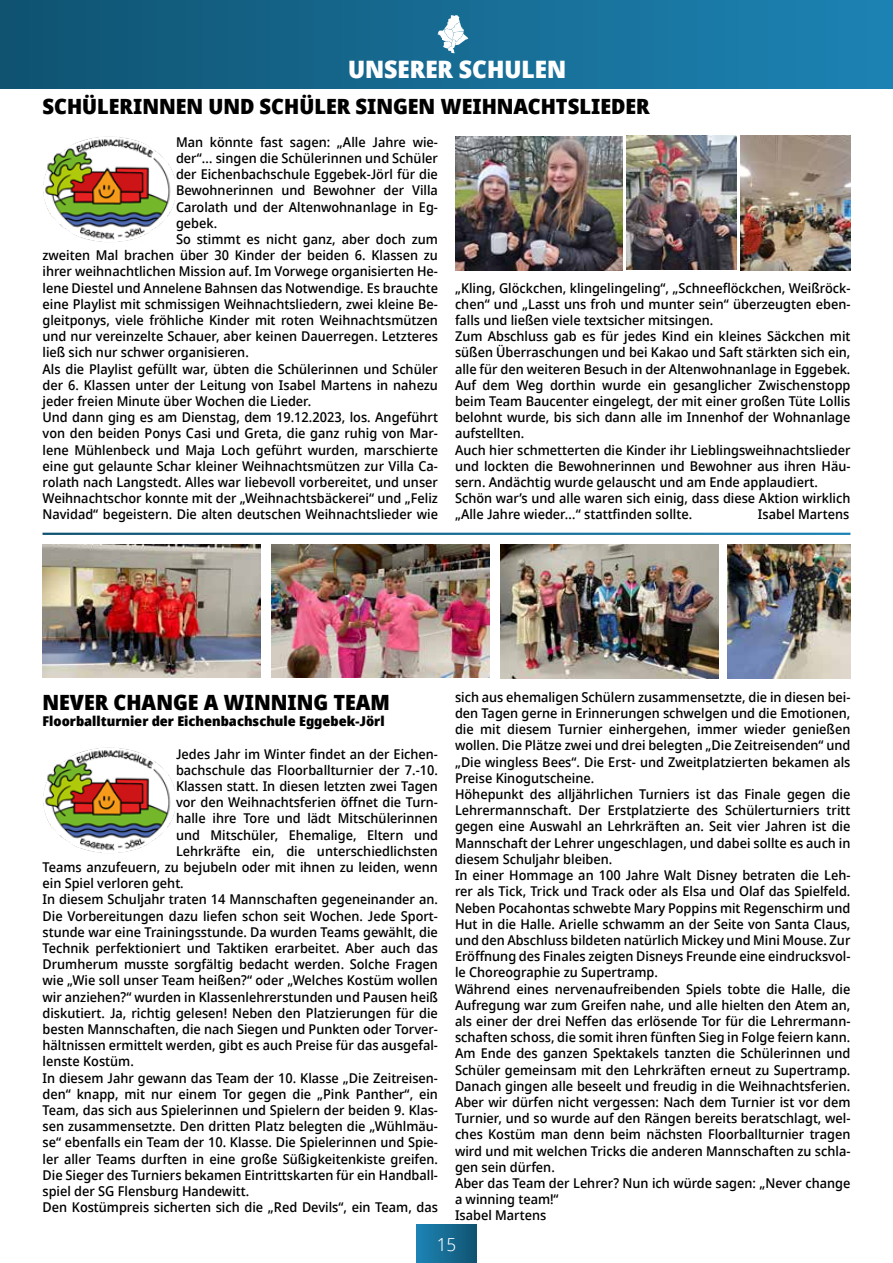
<style>
.page{position:relative;width:893px;height:1263px;background:#fff}
.page>*{position:absolute;margin:0;border:0;box-sizing:border-box;transform-origin:0 0}
.t1{font:900 24px "Avrile Sans";color:#fff}
.t2{font:900 21px "Avrile Sans";color:#000}
.t3{font:300 18px "Avrile Sans";color:#fff}
.t4{font:500 13.5px/16.2px "Avrile Sans";color:#000}
.t5{font:900 13.5px "Avrile Sans";color:#000}
</style>
<div class="page">
<div style="left:417px;top:1225px;width:59px;height:38px;background:linear-gradient(to right,#1d84b5,#105472)"></div>
<div style="left:0;top:0;width:893px;height:88px;background:linear-gradient(to right,#105371,#1d83b4)"></div>
<hr style="left:0;top:0;width:1px;height:88px;background:#0f5371">
<svg style="left:437px;top:15px;width:31px;height:39px"></svg>
<img style="left:43px;top:747px;width:132px;height:106px">
<img style="left:43px;top:136px;width:132px;height:106px">
<img style="left:501px;top:544px;width:218px;height:134px">
<img style="left:727px;top:544px;width:123px;height:134px">
<img style="left:272px;top:544px;width:218px;height:134px">
<img style="left:43px;top:544px;width:218px;height:134px">
<img style="left:455px;top:136px;width:167px;height:134px">
<img style="left:626px;top:135px;width:110px;height:135px">
<img style="left:740px;top:136px;width:110px;height:134px">
<h1 class="t1" style="left:348px;top:51px;width:220px">UNSERER SCHULEN</h1>
<h2 class="t2" style="left:43px;top:91px;width:609px">SCHÜLERINNEN UND SCHÜLER SINGEN WEIHNACHTSLIEDER</h2>
<p class="t4" style="left:176px;top:134px;width:263px">Man könnte fast sagen: „Alle Jahre wie-</p>
<p class="t4" style="left:176px;top:150px;width:263px">der“… singen die Schülerinnen und Schüler</p>
<p class="t4" style="left:176px;top:166px;width:263px">der Eichenbachschule Eggebek-Jörl für die</p>
<p class="t4" style="left:176px;top:183px;width:263px">Bewohnerinnen und Bewohner der Villa</p>
<p class="t4" style="left:176px;top:199px;width:263px">Carolath und der Altenwohnanlage in Eg-</p>
<p class="t4" style="left:176px;top:215px;width:43px">gebek.</p>
<p class="t4" style="left:176px;top:231px;width:263px">So stimmt es nicht ganz, aber doch zum</p>
<p class="t4" style="left:43px;top:247px;width:397px">zweiten Mal brachen über 30 Kinder der beiden 6. Klassen zu</p>
<p class="t4" style="left:43px;top:264px;width:397px">ihrer weihnachtlichen Mission auf. Im Vorwege organisierten He-</p>
<p class="t4" style="left:43px;top:280px;width:397px">lene Diestel und Annelene Bahnsen das Notwendige. Es brauchte</p>
<p class="t4" style="left:43px;top:296px;width:397px">eine Playlist mit schmissigen Weihnachtsliedern, zwei kleine Be-</p>
<p class="t4" style="left:43px;top:312px;width:397px">gleitponys, viele fröhliche Kinder mit roten Weihnachtsmützen</p>
<p class="t4" style="left:43px;top:328px;width:397px">und nur vereinzelte Schauer, aber keinen Dauerregen. Letzteres</p>
<p class="t4" style="left:43px;top:345px;width:208px">ließ sich nur schwer organisieren.</p>
<p class="t4" style="left:43px;top:361px;width:397px">Als die Playlist gefüllt war, übten die Schülerinnen und Schüler</p>
<p class="t4" style="left:43px;top:377px;width:397px">der 6. Klassen unter der Leitung von Isabel Martens in nahezu</p>
<p class="t4" style="left:43px;top:393px;width:270px">jeder freien Minute über Wochen die Lieder.</p>
<p class="t4" style="left:43px;top:409px;width:397px">Und dann ging es am Dienstag, dem 19.12.2023, los. Angeführt</p>
<p class="t4" style="left:43px;top:426px;width:397px">von den beiden Ponys Casi und Greta, die ganz ruhig von Mar-</p>
<p class="t4" style="left:43px;top:442px;width:397px">lene Mühlenbeck und Maja Loch geführt wurden, marschierte</p>
<p class="t4" style="left:43px;top:458px;width:397px">eine gut gelaunte Schar kleiner Weihnachtsmützen zur Villa Ca-</p>
<p class="t4" style="left:43px;top:474px;width:397px">rolath nach Langstedt. Alles war liebevoll vorbereitet, und unser</p>
<p class="t4" style="left:43px;top:490px;width:397px">Weihnachtschor konnte mit der „Weihnachtsbäckerei“ und „Feliz</p>
<p class="t4" style="left:43px;top:507px;width:397px">Navidad“ begeistern. Die alten deutschen Weihnachtslieder wie</p>
<p class="t4" style="left:455px;top:280px;width:397px">„Kling, Glöckchen, klingelingeling“, „Schneeflöckchen, Weißröck&shy;chen“ und „Lasst uns froh und munter sein“ überzeugten eben&shy;falls und ließen viele textsicher mitsingen.<br>Zum Abschluss gab es für jedes Kind ein kleines Säckchen mit süßen Überraschungen und bei Kakao und Saft stärkten sich ein, alle für den weiteren Besuch in der Altenwohnanlage in Eggebek.<br>Auf dem Weg dorthin wurde ein gesanglicher Zwischenstopp beim Team Baucenter eingelegt, der mit einer großen Tüte Lollis belohnt wurde, bis sich dann alle im Innenhof der Wohnanlage aufstellten.<br>Auch hier schmetterten die Kinder ihr Lieblingsweihnachtslieder und lockten die Bewohnerinnen und Bewohner aus ihren Häu&shy;sern. Andächtig wurde gelauscht und am Ende applaudiert.<br>Schön war’s und alle waren sich einig, dass diese Aktion wirklich „Alle Jahre wieder…“ stattfinden sollte.</p>
<p class="t4" style="left:758px;top:507px;width:93px">Isabel Martens</p>
<h2 class="t2" style="left:43px;top:686px;width:349px">NEVER CHANGE A WINNING TEAM</h2>
<p class="t5" style="left:43px;top:711px;width:344px">Floorballturnier der Eichenbachschule Eggebek-Jörl</p>
<p class="t4" style="left:176px;top:746px;width:263px">Jedes Jahr im Winter findet an der Eichen-</p>
<p class="t4" style="left:176px;top:762px;width:263px">bachschule das Floorballturnier der 7.-10.</p>
<p class="t4" style="left:176px;top:778px;width:263px">Klassen statt. In diesen letzten zwei Tagen</p>
<p class="t4" style="left:176px;top:794px;width:263px">vor den Weihnachtsferien öffnet die Turn-</p>
<p class="t4" style="left:176px;top:810px;width:263px">halle ihre Tore und lädt Mitschülerinnen</p>
<p class="t4" style="left:176px;top:827px;width:263px">und Mitschüler, Ehemalige, Eltern und</p>
<p class="t4" style="left:176px;top:843px;width:263px">Lehrkräfte ein, die unterschiedlichsten</p>
<p class="t4" style="left:43px;top:859px;width:397px">Teams anzufeuern, zu bejubeln oder mit ihnen zu leiden, wenn</p>
<p class="t4" style="left:43px;top:875px;width:143px">ein Spiel verloren geht.</p>
<p class="t4" style="left:43px;top:891px;width:397px">In diesem Schuljahr traten 14 Mannschaften gegeneinander an.</p>
<p class="t4" style="left:43px;top:908px;width:397px">Die Vorbereitungen dazu liefen schon seit Wochen. Jede Sport-</p>
<p class="t4" style="left:43px;top:924px;width:397px">stunde war eine Trainingsstunde. Da wurden Teams gewählt, die</p>
<p class="t4" style="left:43px;top:940px;width:397px">Technik perfektioniert und Taktiken erarbeitet. Aber auch das</p>
<p class="t4" style="left:43px;top:956px;width:397px">Drumherum musste sorgfältig bedacht werden. Solche Fragen</p>
<p class="t4" style="left:43px;top:972px;width:397px">wie „Wie soll unser Team heißen?“ oder „Welches Kostüm wollen</p>
<p class="t4" style="left:43px;top:989px;width:397px">wir anziehen?“ wurden in Klassenlehrerstunden und Pausen heiß</p>
<p class="t4" style="left:43px;top:1005px;width:397px">diskutiert. Ja, richtig gelesen! Neben den Platzierungen für die</p>
<p class="t4" style="left:43px;top:1021px;width:397px">besten Mannschaften, die nach Siegen und Punkten oder Torver-</p>
<p class="t4" style="left:43px;top:1037px;width:397px">hältnissen ermittelt werden, gibt es auch Preise für das ausgefal-</p>
<p class="t4" style="left:43px;top:1053px;width:93px">lenste Kostüm.</p>
<p class="t4" style="left:43px;top:1070px;width:397px">In diesem Jahr gewann das Team der 10. Klasse „Die Zeitreisen-</p>
<p class="t4" style="left:43px;top:1086px;width:397px">den“ knapp, mit nur einem Tor gegen die „Pink Panther“, ein</p>
<p class="t4" style="left:43px;top:1102px;width:397px">Team, das sich aus Spielerinnen und Spielern der beiden 9. Klas-</p>
<p class="t4" style="left:43px;top:1118px;width:397px">sen zusammensetzte. Den dritten Platz belegten die „Wühlmäu-</p>
<p class="t4" style="left:43px;top:1134px;width:397px">se“ ebenfalls ein Team der 10. Klasse. Die Spielerinnen und Spie-</p>
<p class="t4" style="left:43px;top:1151px;width:397px">ler aller Teams durften in eine große Süßigkeitenkiste greifen.</p>
<p class="t4" style="left:43px;top:1167px;width:397px">Die Sieger des Turniers bekamen Eintrittskarten für ein Handball-</p>
<p class="t4" style="left:43px;top:1183px;width:208px">spiel der SG Flensburg Handewitt.</p>
<p class="t4" style="left:43px;top:1199px;width:397px">Den Kostümpreis sicherten sich die „Red Devils“, ein Team, das</p>
<p class="t4" style="left:455px;top:689px;width:397px">sich aus ehemaligen Schülern zusammensetzte, die in diesen bei&shy;den Tagen gerne in Erinnerungen schwelgen und die Emotionen, die mit diesem Turnier einhergehen, immer wieder genießen wollen. Die Plätze zwei und drei belegten „Die Zeitreisenden“ und „Die wingless Bees“. Die Erst- und Zweitplatzierten bekamen als Preise Kinogutscheine.<br>Höhepunkt des alljährlichen Turniers ist das Finale gegen die Lehrermannschaft. Der Erstplatzierte des Schülerturniers tritt gegen eine Auswahl an Lehrkräften an. Seit vier Jahren ist die Mannschaft der Lehrer ungeschlagen, und dabei sollte es auch in diesem Schuljahr bleiben.<br>In einer Hommage an 100 Jahre Walt Disney betraten die Leh&shy;rer als Tick, Trick und Track oder als Elsa und Olaf das Spielfeld.<br>Neben Pocahontas schwebte Mary Poppins mit Regenschirm und Hut in die Halle. Arielle schwamm an der Seite von Santa Claus, und den Abschluss bildeten natürlich Mickey und Mini Mouse. Zur Eröffnung des Finales zeigten Disneys Freunde eine eindrucksvol&shy;le Choreographie zu Supertramp.<br>Während eines nervenaufreibenden Spiels tobte die Halle, die Aufregung war zum Greifen nahe, und alle hielten den Atem an, als einer der drei Neffen das erlösende Tor für die Lehrermann&shy;schaften schoss, die somit ihren fünften Sieg in Folge feiern kann.<br>Am Ende des ganzen Spektakels tanzten die Schülerinnen und Schüler gemeinsam mit den Lehrkräften erneut zu Supertramp.<br>Danach gingen alle beseelt und freudig in die Weihnachtsferien.<br>Aber wir dürfen nicht vergessen: Nach dem Turnier ist vor dem Turnier, und so wurde auf den Rängen bereits beratschlagt, wel&shy;ches Kostüm man denn beim nächsten Floorballturnier tragen wird und mit welchen Tricks die anderen Mannschaften zu schla&shy;gen sein dürfen.<br>Aber das Team der Lehrer? Nun ich würde sagen: „Never change a winning team!“<br>Isabel Martens</p>
<h3 class="t3" style="left:437px;top:1232px;width:21px">15</h3>
</div>
